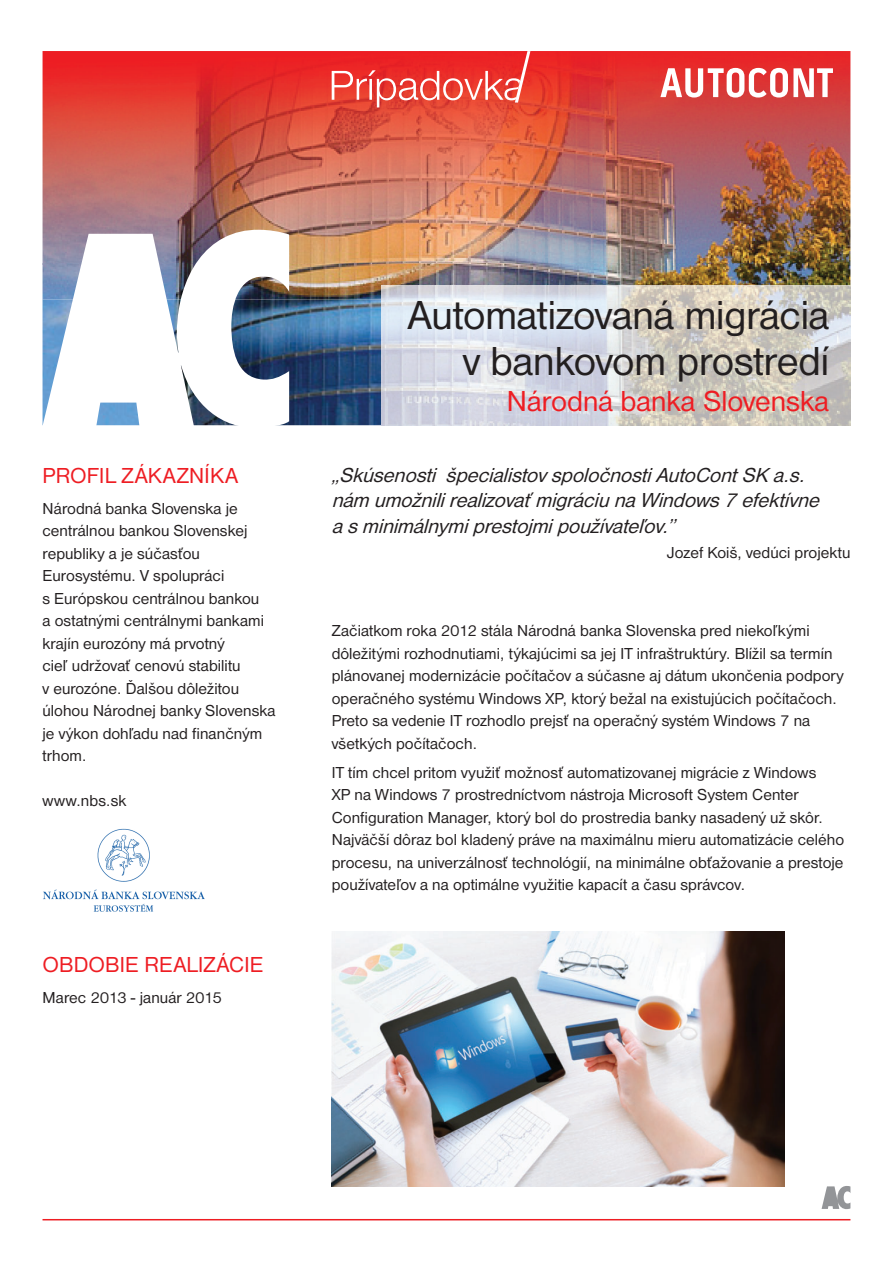
<style>
.page{position:relative;width:893px;height:1263px;background:#fff}
.page>*{position:absolute;margin:0;border:0;box-sizing:border-box;transform-origin:0 0}
.t1{font:42px/45.9px "Nimbus Sans DOT";color:#231f20;text-align:right}
.t2{font:30px "Nimbus Sans DOT";color:#ee1d23}
.t3{font:22.5px "Nimbus Sans DOT";letter-spacing:.01em;color:#ee1d23}
.t4{font:italic 21px/25.5px "Nimbus Sans DOT";letter-spacing:.01em;color:#231f20}
.t5{font:16.5px/22.5px "Nimbus Sans DOT";letter-spacing:.005em;color:#231f20}
</style>
<div class="page">
<img style="left:289px;top:299px;width:92px;height:126px">
<img style="left:43px;top:51px;width:807px;height:248px">
<svg style="left:660px;top:68px;width:173px;height:30px"></svg>
<svg style="left:43px;top:229px;width:246px;height:197px"></svg>
<svg style="left:822px;top:1186px;width:28px;height:23px"></svg>
<hr style="left:43px;top:1219px;width:807px;height:1px;background:#ee1d23">
<svg style="left:332px;top:51px;width:198px;height:56px;background:#eb4b46"></svg>
<img style="left:381px;top:285px;width:469px;height:140px">
<img style="left:43px;top:828px;width:162px;height:84px">
<img style="left:332px;top:931px;width:452px;height:255px">
<h3 class="t3" style="left:43px;top:467px;width:197px">PROFIL ZÁKAZNÍKA</h3>
<p class="t5" style="left:43px;top:498px;width:234px">Národná banka Slovenska je centrálnou bankou Slovenskej republiky a je súčasťou<br>Eurosystému. V spolupráci<br>s Európskou centrálnou bankou<br>a ostatnými centrálnymi bankami krajín eurozóny má prvotný<br>cieľ udržovať cenovú stabilitu<br>v eurozóne. Ďalšou dôležitou úlohou Národnej banky Slovenska je výkon dohľadu nad finančným trhom.</p>
<p class="t5" style="left:43px;top:791px;width:85px">www.nbs.sk</p>
<h3 class="t3" style="left:43px;top:957px;width:222px">OBDOBIE REALIZÁCIE</h3>
<p class="t5" style="left:43px;top:988px;width:181px">Marec 2013 - január 2015</p>
<h1 class="t1" style="left:408px;top:295px;width:423px">Automatizovaná migrácia v bankovom prostredí</h1>
<h2 class="t2" style="left:507px;top:390px;width:324px">Národná banka Slovenska</h2>
<p class="t4" style="left:332px;top:464px;width:493px">„Skúsenosti špecialistovspoločnostiAutoContSK a.s. nám umožnilirealizovať migráciu na Windows 7 efektívne a s minimálnymiprestojmipoužívateľov.”</p>
<p class="t5" style="left:667px;top:543px;width:185px">Jozef Koiš, vedúci projektu</p>
<p class="t5" style="left:332px;top:621px;width:513px">Začiatkom roka 2012 stála Národná banka Slovenska pred niekoľkými dôležitými rozhodnutiami, týkajúcimi sa jej IT infraštruktúry. Blížil sa termín plánovanej modernizácie počítačov a súčasne aj dátum ukončenia podpory operačného systému Windows XP, ktorý bežal na existujúcich počítačoch.<br>Preto sa vedenie IT rozhodlo prejsť na operačný systém Windows 7 na všetkých počítačoch.</p>
<p class="t5" style="left:332px;top:762px;width:514px">IT tím chcel pritom využiť možnosť automatizovanej migrácie z Windows<br>XP na Windows 7 prostredníctvom nástroja Microsoft System Center Configuration Manager, ktorý bol do prostredia banky nasadený už skôr.<br>Najväčší dôraz bol kladený práve na maximálnu mieru automatizácie celého procesu, na univerzálnosť technológií, na minimálne obťažovanie a prestoje používateľov a na optimálne využitie kapacít a času správcov.</p>
</div>
